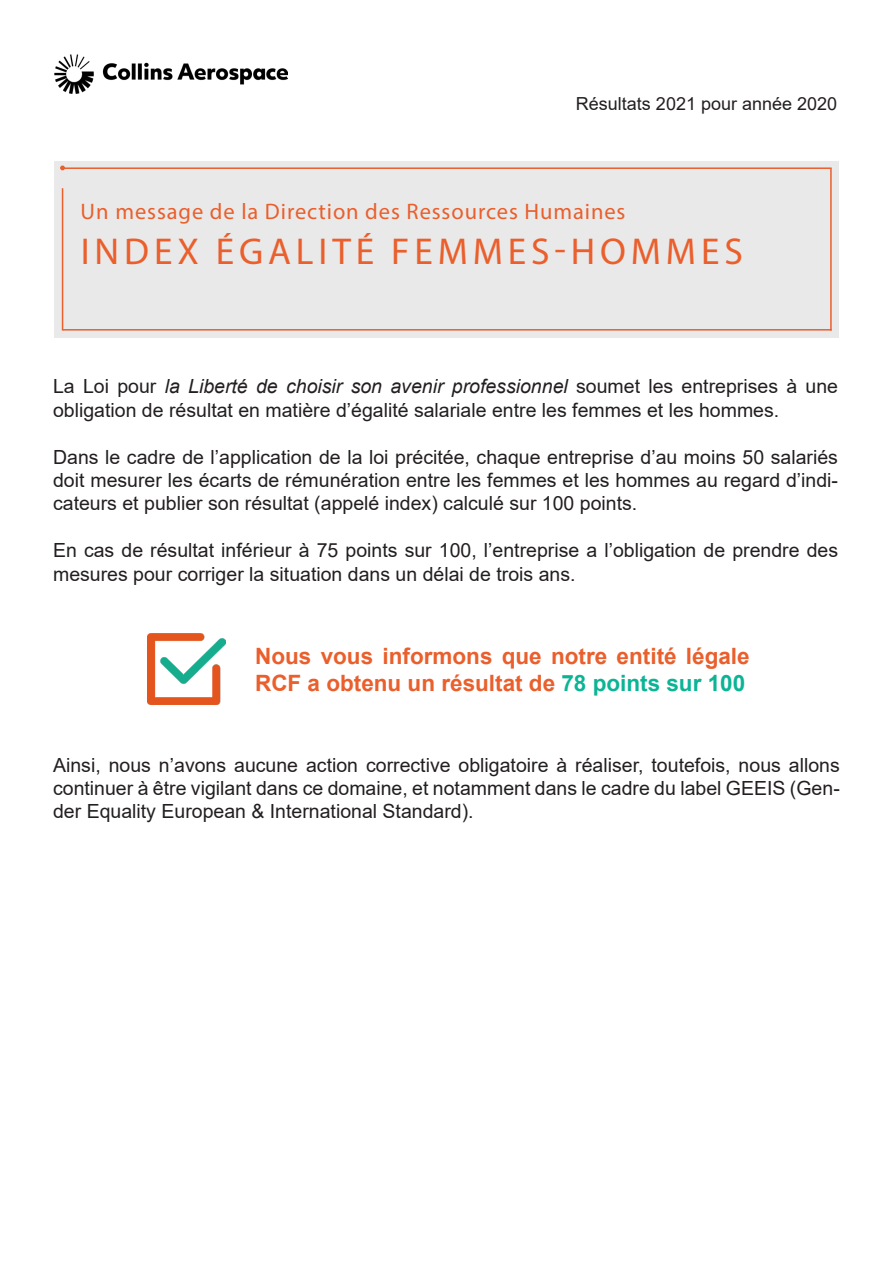
<style>
.page{position:relative;width:893px;height:1263px;background:#fff}
.page>*{position:absolute;margin:0;border:0;box-sizing:border-box;transform-origin:0 0}
.t1{font:37.5px "Myriad Pro";letter-spacing:.13em;color:#ea5f2c}
.t2{font:700 22.5px/27px "Arial";color:#ea5f2c}
.t3{font:22.5px "Myriad Pro";letter-spacing:.04em;color:#ea5f2c}
.t4{font:19.5px/23.4px "Arial";color:#231f20}
.t5{font:18px "Arial";color:#231f20}
.s1{font-style:italic}
.s2{color:#0cb496}
</style>
<div class="page">
<div style="left:54px;top:161px;width:785px;height:176px;background:#e9e9e9"></div>
<hr style="left:62px;top:188px;width:1px;height:143px;background:#ea5f2c">
<hr style="left:63px;top:329px;width:769px;height:2px;background:#ea5f2c">
<hr style="left:830px;top:168px;width:2px;height:163px;background:#ea5f2c">
<hr style="left:63px;top:167px;width:769px;height:2px;background:#ea5f2c">
<svg style="left:60px;top:165px;width:5px;height:5px"></svg>
<img style="left:147px;top:633px;width:79px;height:72px">
<img style="left:54px;top:54px;width:234px;height:40px">
<p class="t5" style="left:576px;top:91px;width:263px">Résultats 2021 pour année 2020</p>
<p class="t3" style="left:81px;top:198px;width:546px">Un message de la Direction des Ressources Humaines</p>
<p class="t1" style="left:81px;top:228px;width:663px">INDEX ÉGALITÉ FEMMES-HOMMES</p>
<p class="t4" style="left:53px;top:375px;width:786px">La Loi pour <span class="s1">la Liberté de choisir son avenir professionnel</span> soumet les entreprises à une obligation de résultat en matière d’égalité salariale entre les femmes et les hommes.</p>
<p class="t4" style="left:53px;top:445px;width:786px;text-align:justify">Dans le cadre de l’application de la loi précitée, chaque entreprise d’au moins 50 salariés doit mesurer les écarts de rémunération entre les femmes et les hommes au regard d’indi&shy;cateurs et publier son résultat (appelé index) calculé sur 100 points.</p>
<p class="t4" style="left:53px;top:539px;width:786px">En cas de résultat inférieur à 75 points sur 100, l’entreprise a l’obligation de prendre des mesures pour corriger la situation dans un délai de trois ans.</p>
<p class="t2" style="left:255px;top:642px;width:496px">Nous vous informons que notre entité légale<br>RCF a obtenu un résultat de <span class="s2">78 points sur 100</span></p>
<p class="t4" style="left:53px;top:753px;width:788px;text-align:justify">Ainsi, nous n’avons aucune action corrective obligatoire à réaliser, toutefois, nous allons continuer à être vigilant dans ce domaine, et notamment dans le cadre du label GEEIS (Gen&shy;der Equality European &amp; International Standard).</p>
</div>
